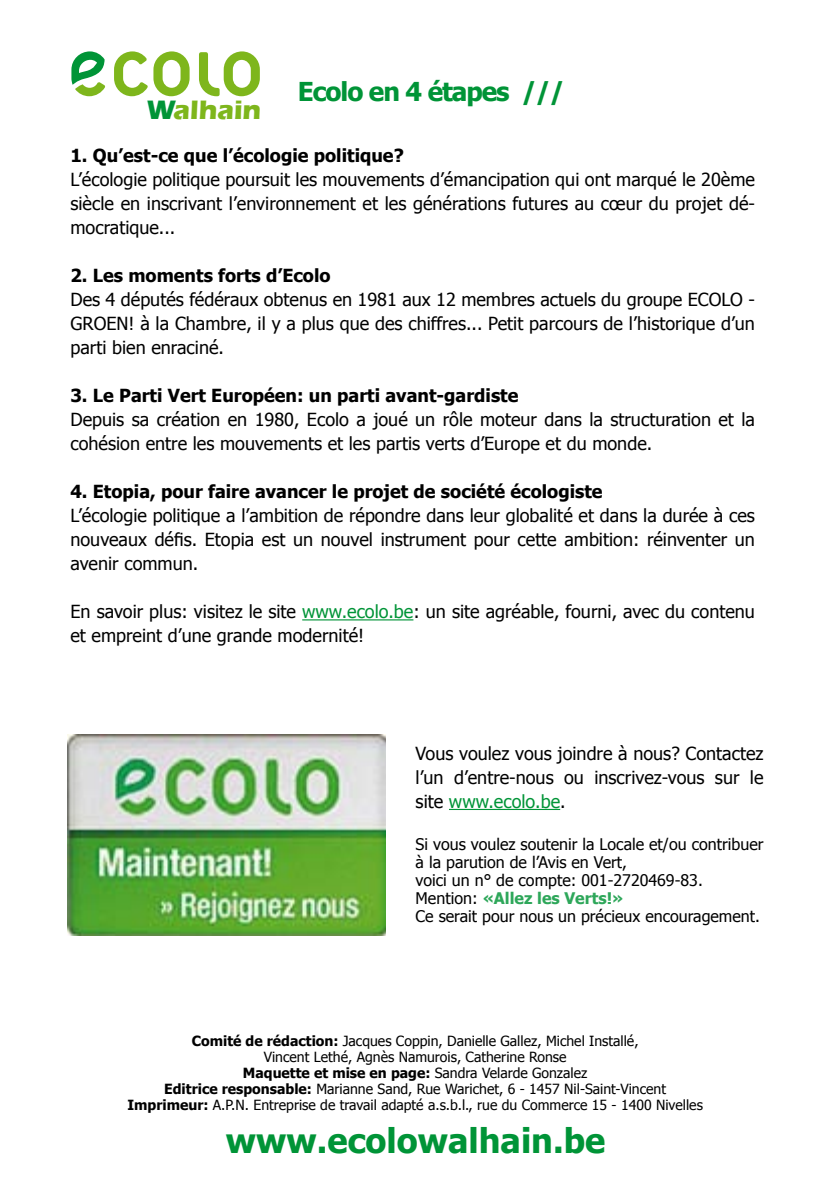
<style>
.page{position:relative;width:840px;height:1191px;background:#fff}
.page>*{position:absolute;margin:0;border:0;box-sizing:border-box;transform-origin:0 0}
.t1{font:700 34px "Tahoma";color:#009437}
.t2{font:700 27.4px "Eras ITC";color:#7eb61c}
.t3{font:700 26px "Tahoma";letter-spacing:-.04em;color:#009437}
.t4{font:18px/24px "Tahoma";color:#000;text-align:justify}
.t5{font:700 18px "Tahoma";color:#000}
.t6{font:16px/18px "Tahoma";color:#000}
.t7{font:14px/16px "Tahoma";color:#000;text-align:center}
.s1{color:#009437}
.s2{font-weight:700;color:#2ea75a}
.s3{font-weight:700}
</style>
<div class="page">
<hr style="left:302px;top:619px;width:111px;height:1px;background:#009437">
<svg style="left:114px;top:51px;width:75px;height:45px"></svg>
<svg style="left:199px;top:51px;width:61px;height:45px"></svg>
<svg style="left:71px;top:51px;width:34px;height:45px"></svg>
<hr style="left:448px;top:809px;width:112px;height:1px;background:#009437">
<img style="left:68px;top:735px;width:317px;height:200px">
<h2 class="t2" style="left:146px;top:95px;width:116px"><span class="s1">W</span>alhain</h2>
<h3 class="t3" style="left:298px;top:73px;width:268px">Ecolo en 4 étapes ///</h3>
<p class="t5" style="left:70px;top:143px;width:335px">1. Qu’est-ce que l’écologie politique?</p>
<p class="t4" style="left:70px;top:167px;width:685px">L’écologie politique poursuit les mouvements d’émancipation qui ont marqué le 20ème siècle en inscrivant l’environnement et les générations futures au cœur du projet dé&shy;mocratique...</p>
<p class="t5" style="left:70px;top:263px;width:261px">2. Les moments forts d’Ecolo</p>
<p class="t4" style="left:70px;top:287px;width:685px">Des 4 députés fédéraux obtenus en 1981 aux 12 membres actuels du groupe ECOLO - GROEN! à la Chambre, il y a plus que des chiffres... Petit parcours de l’historique d’un parti bien enraciné.</p>
<p class="t5" style="left:70px;top:383px;width:449px">3. Le Parti Vert Européen: un parti avant-gardiste</p>
<p class="t4" style="left:70px;top:407px;width:685px">Depuis sa création en 1980, Ecolo a joué un rôle moteur dans la structuration et la cohésion entre les mouvements et les partis verts d’Europe et du monde.</p>
<p class="t5" style="left:70px;top:479px;width:533px">4. Etopia, pour faire avancer le projet de société écologiste</p>
<p class="t4" style="left:70px;top:503px;width:685px">L’écologie politique a l’ambition de répondre dans leur globalité et dans la durée à ces nouveaux défis. Etopia est un nouvel instrument pour cette ambition: réinventer un avenir commun.</p>
<p class="t4" style="left:70px;top:599px;width:685px">En savoir plus: visitez le site <span class="s1">www.ecolo.be</span>: un site agréable, fourni, avec du contenu et empreint d’une grande modernité!</p>
<p class="t4" style="left:415px;top:740px;width:349px">Vous voulez vous joindre à nous? Contactez l’un d’entre-nous ou inscrivez-vous sur le site <span class="s1">www.ecolo.be</span>.</p>
<p class="t6" style="left:415px;top:834px;width:349px">Si vous voulez soutenir la Locale et/ou contribuer à la parution de l’Avis en Vert,<br>voici un n° de compte: 001-2720469-83.<br>Mention: <span class="s2">«Allez les Verts!»<br></span>Ce serait pour nous un précieux encouragement.</p>
<p class="t7" style="left:127px;top:1032px;width:576px"><span class="s3">Comité de rédaction:</span> Jacques Coppin, Danielle Gallez, Michel Installé,<br>Vincent Lethé, Agnès Namurois, Catherine Ronse<br><span class="s3">Maquette et mise en page:</span> Sandra Velarde Gonzalez<br><span class="s3">Editrice responsable:</span> Marianne Sand, Rue Warichet, 6 - 1457 Nil-Saint-Vincent <span class="s3">Imprimeur:</span> A.P.N. Entreprise de travail adapté a.s.b.l., rue du Commerce 15 - 1400 Nivelles</p>
<h1 class="t1" style="left:226px;top:1117px;width:381px">www.ecolowalhain.be</h1>
</div>
